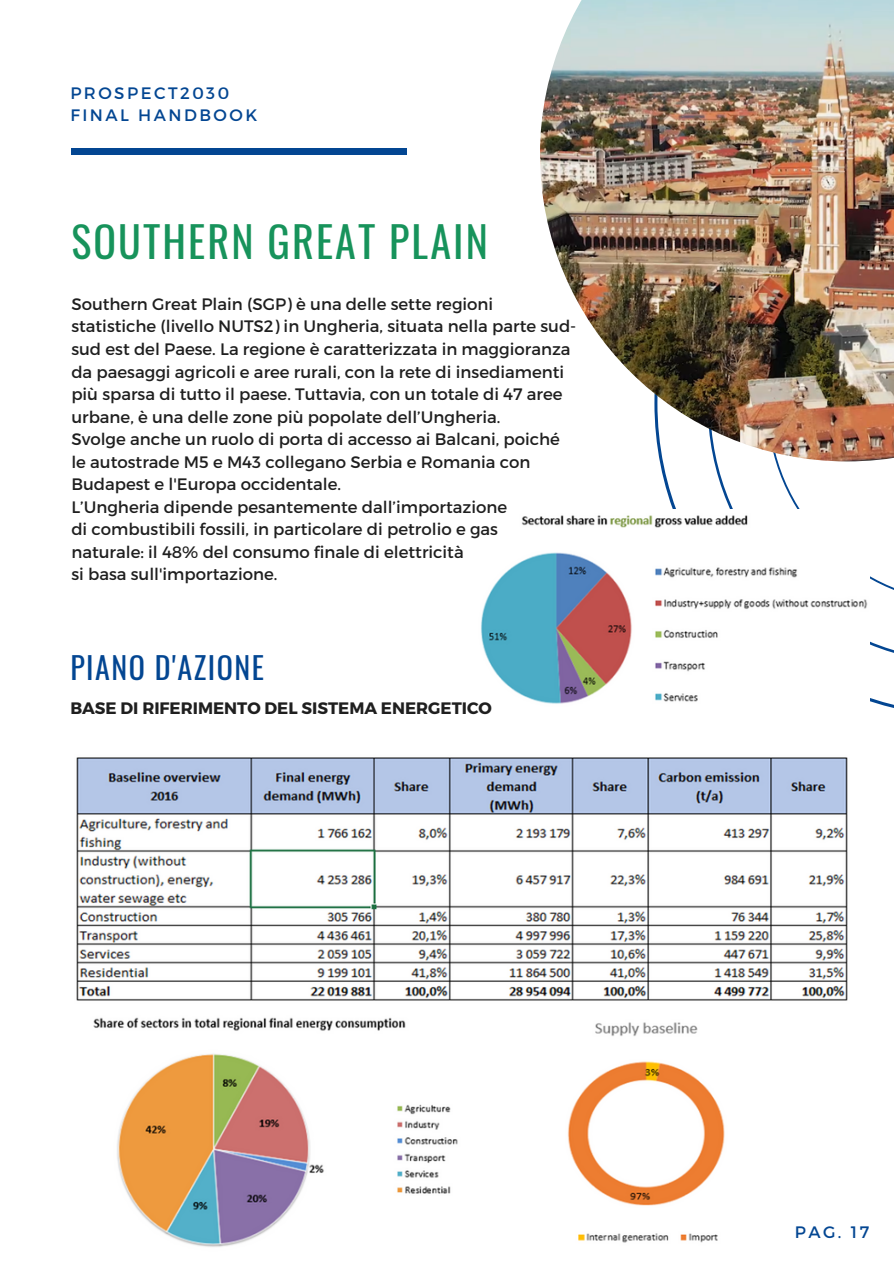
<style>
.page{position:relative;width:894px;height:1264px;background:#fff}
.page>*{position:absolute;margin:0;border:0;box-sizing:border-box;transform-origin:0 0}
.t1{font:42px "Oswald";letter-spacing:.05em;color:#17935b}
.t2{font:30px "Oswald";letter-spacing:.05em;color:#034692}
.t3{font:16.5px/22.5px "Montserrat";color:#1f1f1f}
.t4{font:700 16.5px "Montserrat";color:#1f1f1f}
.t5{font:16.5px/22.5px "Montserrat";letter-spacing:.15em;color:#034692}
</style>
<div class="page">
<svg style="left:659px;top:461px;width:234px;height:247px"></svg>
<img style="left:540px;top:0;width:353px;height:461px">
<div style="left:71px;top:149px;width:336px;height:5px;background:#034692"></div>
<img style="left:93px;top:1017px;width:365px;height:230px">
<img style="left:567px;top:1022px;width:158px;height:221px">
<img style="left:481px;top:509px;width:387px;height:199px">
<img style="left:76px;top:757px;width:772px;height:244px">
<p class="t5" style="left:70px;top:81px;width:188px">PROSPECT2030<br>FINAL HANDBOOK</p>
<h1 class="t1" style="left:71px;top:209px;width:418px">SOUTHERN GREAT PLAIN</h1>
<p class="t3" style="left:71px;top:292px;width:506px">Southern Great Plain (SGP) è una delle sette regioni statistiche (livello NUTS2) in Ungheria, situata nella parte sud&shy;sud est del Paese. La regione è caratterizzata in maggioranza da paesaggi agricoli e aree rurali, con la rete di insediamenti più sparsa di tutto il paese. Tuttavia, con un totale di 47 aree urbane, è una delle zone più popolate dell’Ungheria.<br>Svolge anche un ruolo di porta di accesso ai Balcani, poiché le autostrade M5 e M43 collegano Serbia e Romania con Budapest e l'Europa occidentale.<br>L’Ungheria dipende pesantemente dall’importazione<br>di combustibili fossili, in particolare di petrolio e gas<br>naturale: il 48% del consumo finale di elettricità<br>si basa sull'importazione.</p>
<h2 class="t2" style="left:70px;top:644px;width:195px">PIANO D'AZIONE</h2>
<p class="t4" style="left:70px;top:697px;width:423px">BASE DI RIFERIMENTO DEL SISTEMA ENERGETICO</p>
<p class="t5" style="left:794px;top:1220px;width:76px">PAG. 17</p>
</div>
